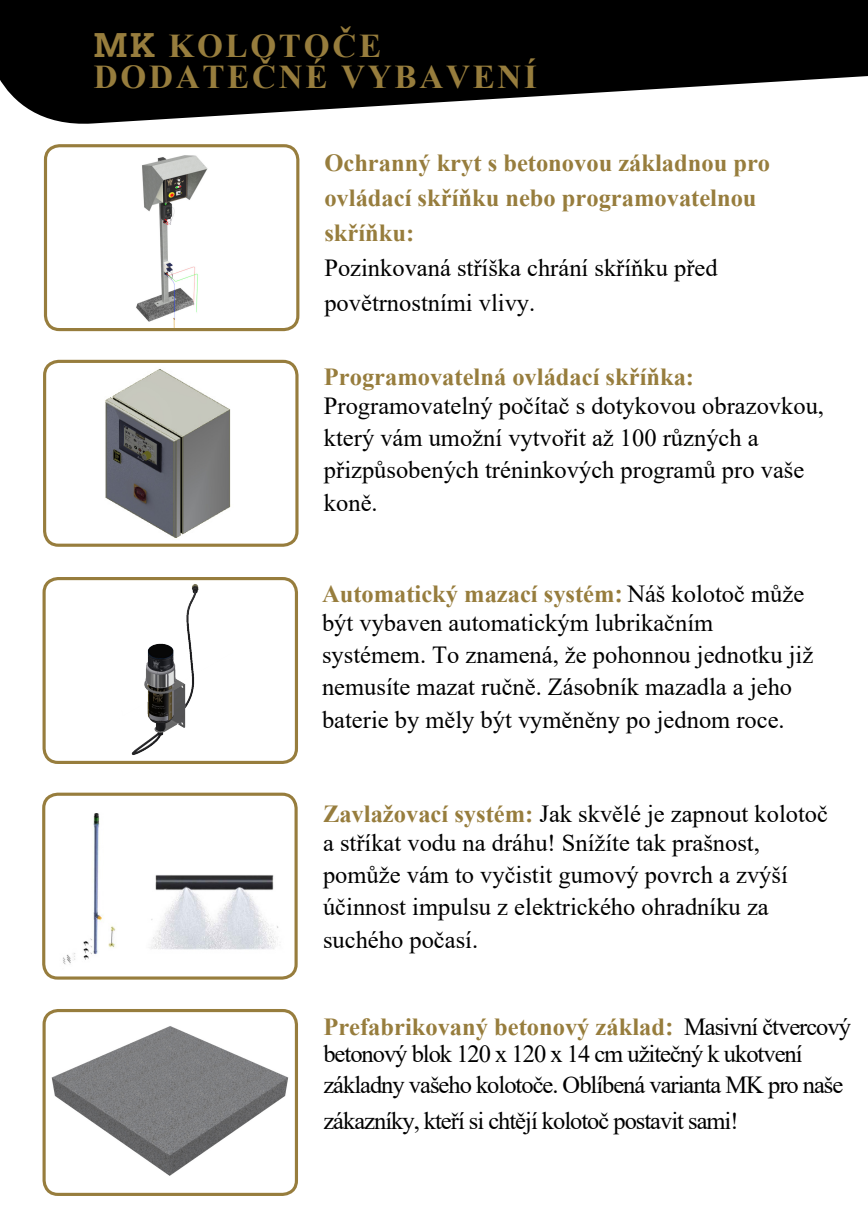
<style>
.page{position:relative;width:868px;height:1228px;background:#fff}
.page>*{position:absolute;margin:0;border:0;box-sizing:border-box;transform-origin:0 0}
.t1{font:700 33.25px/31.1px "Times New Roman";letter-spacing:.08em;color:#977d3d}
.t2{font:24.5px/32.2px "Times New Roman";color:#000}
.t3{font:24.5px/32.2px "Times New Roman";color:#000}
.t4{font:24.5px/27.1px "Times New Roman";letter-spacing:-.04em;color:#000}
.t5{font:700 24.5px/35px "Times New Roman";color:#977d3d}
.s1{font-family:"Roboto Slab"}
.s2{font-style:inherit}
.s3{font-weight:700;color:#977d3d}
.s4{font-family:"PT Sans";font-weight:700;color:#977d3d}
</style>
<div class="page">
<img style="left:51px;top:148px;width:242px;height:182px">
<div style="left:44px;top:144px;width:255px;height:187px;border:3px solid #977d3d;border-radius:14px"></div>
<img style="left:44px;top:578px;width:251px;height:184px">
<div style="left:43px;top:577px;width:255px;height:187px;border:3px solid #977d3d;border-radius:14px"></div>
<img style="left:45px;top:796px;width:250px;height:181px">
<div style="left:42px;top:793px;width:256px;height:186px;border:3px solid #977d3d;border-radius:14px"></div>
<img style="left:44px;top:1013px;width:250px;height:181px">
<div style="left:43px;top:1009px;width:255px;height:187px;border:3px solid #977d3d;border-radius:14px"></div>
<img style="left:46px;top:364px;width:249px;height:179px">
<div style="left:43px;top:360px;width:256px;height:187px;border:3px solid #977d3d;border-radius:14px"></div>
<svg style="left:0;top:0;width:868px;height:124px;fill:#000"></svg>
<h1 class="t1" style="left:94px;top:29px;width:445px"><span class="s1">MK</span> KOLOTOČE<br>DODATEČNÉ VYBAVENÍ</h1>
<p class="t5" style="left:324px;top:144px;width:447px">Ochranný kryt s betonovou základnou pro ovládací skříňku nebo programovatelnou skříňku:</p>
<p class="t3" style="left:324px;top:249px;width:395px;line-height:35.1px">Pozinkovaná stříška chrání skříňku před povětrnostními <span class="s2">vlivy</span>.</p>
<p class="t5" style="left:324px;top:358px;width:372px">Programovatelná ovládací skříňka:</p>
<p class="t3" style="left:324px;top:389px;width:502px">Programovatelný počítač s dotykovou obrazovkou, který vám umožní vytvořit až 100 různých a přizpůsobených tréninkových programů pro vaše koně.</p>
<p class="t2" style="left:322px;top:578px;width:484px;line-height:29.3px"><span class="s3">Automatický mazací systém</span><span class="s4">:</span> Náš kolotoč může být vybaven automatickým lubrikačním</p>
<p class="t2" style="left:322px;top:638px;width:493px">systémem. To znamená, že pohonnou jednotku již nemusíte mazat ručně. Zásobník mazadla a jeho baterie by měly být vyměněny po jednom roce.</p>
<p class="t2" style="left:323px;top:798px;width:506px;line-height:29.3px"><span class="s3">Zavlažovací systém:</span> Jak skvělé je zapnout kolotoč a stříkat vodu na dráhu! Snížíte tak prašnost,</p>
<p class="t2" style="left:323px;top:858px;width:466px">pomůže vám to vyčistit gumový povrch a zvýší účinnost impulsu z elektrického ohradníku za suchého počasí.</p>
<p class="t4" style="left:323px;top:1013px;width:529px"><span class="s3">Prefabrikovaný betonový základ</span><span class="s4">:</span> Masivní čtvercový betonový blok 120 x 120 x 14 cm užitečný k ukotvení</p>
<p class="t4" style="left:323px;top:1067px;width:521px;line-height:35.1px">základny vašeho kolotoče. Oblíbená varianta MK pro naše zákazníky, kteří si chtějí kolotoč postavit sami!</p>
</div>
